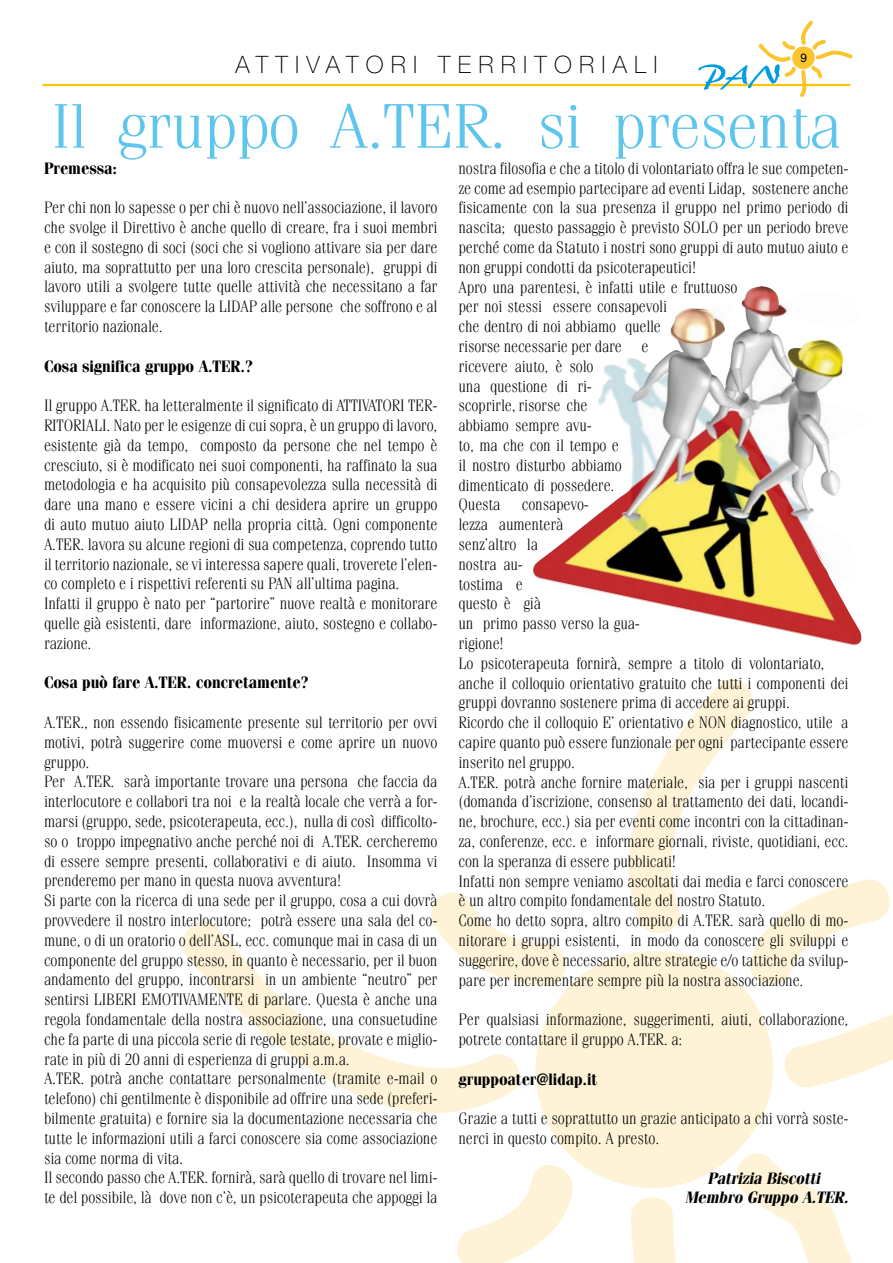
<style>
.page{position:relative;width:893px;height:1263px;background:#fff}
.page>*{position:absolute;margin:0;border:0;box-sizing:border-box;transform-origin:0 0}
.t1{font:300 63px "Fenice";letter-spacing:-.03em;color:#5ec5ed;scale:1.1 1}
.t2{font:100 24px "Helvetica Neue";letter-spacing:.3em;color:#000}
.t3{font:300 16.5px/19.8px "Fenice";letter-spacing:-.01em;color:#000;scale:.92 1}
.t4{font:700 16.5px "Fenice";letter-spacing:-.01em;color:#000;scale:.92 1}
.t5{font:italic 700 16.5px/19.8px "Fenice";letter-spacing:-.01em;color:#000;text-align:center;scale:.92 1}
.t6{font:12px "Helvetica";color:#000}
</style>
<div class="page">
<img style="left:533px;top:292px;width:329px;height:354px">
<hr style="left:43px;top:84px;width:807px;height:2px;background:#fdc600">
<svg style="left:698px;top:21px;width:154px;height:76px"></svg>
<svg style="left:535px;top:961px;width:236px;height:227px;background:#fef4db"></svg>
<svg style="left:724px;top:1140px;width:128px;height:123px"></svg>
<svg style="left:457px;top:1153px;width:120px;height:110px"></svg>
<svg style="left:432px;top:892px;width:141px;height:95px"></svg>
<svg style="left:182px;top:908px;width:351px;height:253px"></svg>
<svg style="left:606px;top:679px;width:287px;height:413px"></svg>
<svg style="left:631px;top:1197px;width:45px;height:66px;background:#fef4db"></svg>
<h2 class="t2" style="left:236px;top:51px;width:423px">ATTIVATORI TERRITORIALI</h2>
<p class="t6" style="left:800px;top:49px;width:8px">9</p>
<h1 class="t1" style="left:51px;top:89px;width:721px">Il gruppo A.TER. si presenta</h1>
<p class="t4" style="left:44px;top:158px;width:81px">Premessa:</p>
<p class="t3" style="left:44px;top:197px;width:429px;text-align:justify">Per chi non lo sapesse o per chi è nuovo nell’associazione, il lavoro che svolge il Direttivo è anche quello di creare, fra i suoi membri e con il sostegno di soci (soci che si vogliono attivare sia per dare aiuto, ma soprattutto per una loro crescita personale), gruppi di lavoro utili a svolgere tutte quelle attività che necessitano a far sviluppare e far conoscere la LIDAP alle persone che soffrono e al territorio nazionale.</p>
<p class="t4" style="left:44px;top:356px;width:228px">Cosa significa gruppo A.TER.?</p>
<p class="t3" style="left:44px;top:395px;width:429px">Il gruppo A.TER. ha letteralmente il significato di ATTIVATORI TER-RITORIALI. Nato per le esigenze di cui sopra, è un gruppo di lavoro, esistente già da tempo, composto da persone che nel tempo è cresciuto, si è modificato nei suoi componenti, ha raffinato la sua metodologia e ha acquisito più consapevolezza sulla necessità di dare una mano e essere vicini a chi desidera aprire un gruppo di auto mutuo aiuto LIDAP nella propria città. Ogni componente A.TER. lavora su alcune regioni di sua competenza, coprendo tutto il territorio nazionale, se vi interessa sapere quali, troverete l’elen&shy;co completo e i rispettivi referenti su PAN all’ultima pagina.<br>Infatti il gruppo è nato per “partorire” nuove realtà e monitorare quelle già esistenti, dare informazione, aiuto, sostegno e collabo&shy;razione.</p>
<p class="t4" style="left:44px;top:673px;width:289px">Cosa può fare A.TER. concretamente?</p>
<p class="t3" style="left:44px;top:712px;width:429px">A.TER., non essendo fisicamente presente sul territorio per ovvi motivi, potrà suggerire come muoversi e come aprire un nuovo gruppo.<br>Per A.TER. sarà importante trovare una persona che faccia da interlocutore e collabori tra noi e la realtà locale che verrà a for&shy;marsi (gruppo, sede, psicoterapeuta, ecc.), nulla di così difficolto&shy;so o troppo impegnativo anche perché noi di A.TER. cercheremo di essere sempre presenti, collaborativi e di aiuto. Insomma vi prenderemo per mano in questa nuova avventura!<br>Si parte con la ricerca di una sede per il gruppo, cosa a cui dovrà provvedere il nostro interlocutore; potrà essere una sala del co&shy;mune, o di un oratorio o dell’ASL, ecc. comunque mai in casa di un componente del gruppo stesso, in quanto è necessario, per il buon andamento del gruppo, incontrarsi in un ambiente “neutro” per sentirsi LIBERI EMOTIVAMENTE di parlare. Questa è anche una regola fondamentale della nostra associazione, una consuetudine che fa parte di una piccola serie di regole testate, provate e miglio&shy;rate in più di 20 anni di esperienza di gruppi a.m.a.<br>A.TER. potrà anche contattare personalmente (tramite e-mail o telefono) chi gentilmente è disponibile ad offrire una sede (preferi&shy;bilmente gratuita) e fornire sia la documentazione necessaria che tutte le informazioni utili a farci conoscere sia come associazione sia come norma di vita.<br>Il secondo passo che A.TER. fornirà, sarà quello di trovare nel limi&shy;te del possibile, là dove non c’è, un psicoterapeuta che appoggi la</p>
<p class="t3" style="left:458px;top:158px;width:425px">nostra filosofia e che a titolo di volontariato offra le sue competen&shy;ze come ad esempio partecipare ad eventi Lidap, sostenere anche fisicamente con la sua presenza il gruppo nel primo periodo di nascita; questo passaggio è previsto SOLO per un periodo breve perché come da Statuto i nostri sono gruppi di auto mutuo aiuto e non gruppi condotti da psicoterapeutici!<br>Apro una parentesi, è infatti utile e fruttuoso<br>per noi stessi essere consapevoli<br>che dentro di noi abbiamo quelle<br>risorse necessarie per dare e<br>ricevere aiuto, è solo<br>una questione di ri-<br>scoprirle, risorse che<br>abbiamo sempre avu-<br>to, ma che con il tempo e<br>il nostro disturbo abbiamo<br>dimenticato di possedere.<br>Questa</p>
<p class="t3" style="left:458px;top:495px;width:425px;text-indent:63px">consapevo-<br>lezza aumenterà<br>senz’altro la<br>nostra au-<br>tostima e<br>questo è già<br>un primo passo verso la gua-<br>rigione!<br>Lo psicoterapeuta fornirà, sempre a titolo di volontariato, anche il colloquio orientativo gratuito che tutti i componenti dei gruppi dovranno sostenere prima di accedere ai gruppi.<br>Ricordo che il colloquio E’ orientativo e NON diagnostico, utile a capire quanto può essere funzionale per ogni partecipante essere inserito nel gruppo.<br>A.TER. potrà anche fornire materiale, sia per i gruppi nascenti (domanda d’iscrizione, consenso al trattamento dei dati, locandi&shy;ne, brochure, ecc.) sia per eventi come incontri con la cittadinan&shy;za, conferenze, ecc. e informare giornali, riviste, quotidiani, ecc. con la speranza di essere pubblicati!<br>Infatti non sempre veniamo ascoltati dai media e farci conoscere è un altro compito fondamentale del nostro Statuto.<br>Come ho detto sopra, altro compito di A.TER. sarà quello di mo&shy;nitorare i gruppi esistenti, in modo da conoscere gli sviluppi e suggerire, dove è necessario, altre strategie e/o tattiche da svilup&shy;pare per incrementare sempre più la nostra associazione.</p>
<p class="t3" style="left:458px;top:1009px;width:425px">Per qualsiasi informazione, suggerimenti, aiuti, collaborazione, potrete contattare il gruppo A.TER. a:</p>
<p class="t4" style="left:458px;top:1069px;width:152px">gruppoater@lidap.it</p>
<p class="t3" style="left:458px;top:1108px;width:425px">Grazie a tutti e soprattutto un grazie anticipato a chi vorrà soste&shy;nerci in questo compito. A presto.</p>
<p class="t5" style="left:685px;top:1168px;width:179px">Patrizia Biscotti<br>Membro Gruppo A.TER.</p>
</div>
